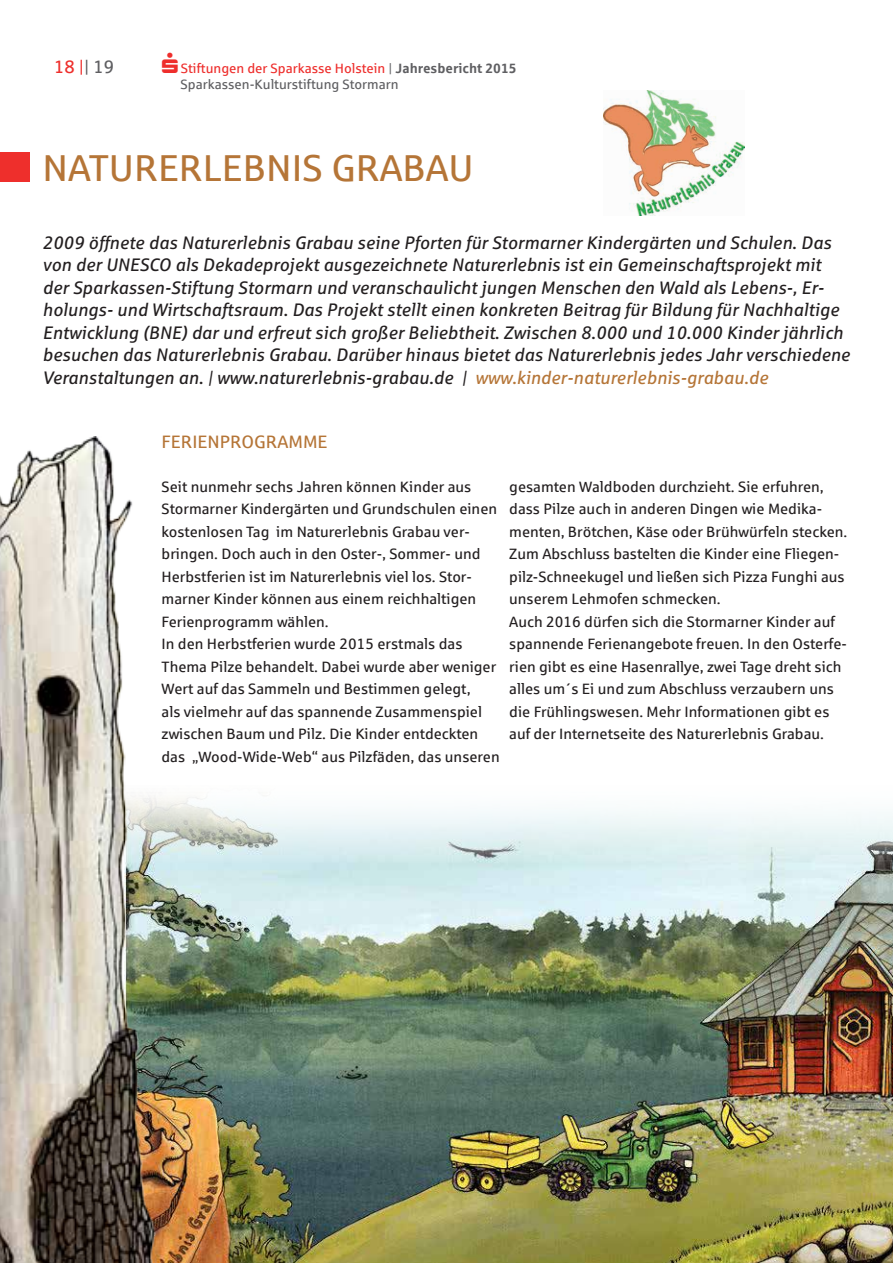
<style>
.page{position:relative;width:893px;height:1263px;background:#fff}
.page>*{position:absolute;margin:0;border:0;box-sizing:border-box;transform-origin:0 0}
.t1{font:37.5px "Sparkasse Rg";color:#b57537}
.t2{font:italic 18px/22.5px "Sparkasse Rg";color:#231f20}
.t3{font:18px "Sparkasse Rg";color:#b57537}
.t4{font:18px "Sparkasse Rg";color:#5f5f62}
.t5{font:15px/22.5px "Sparkasse Rg";color:#231f20}
.t6{font:13.5px/16.2px "Sparkasse Rg";color:#5f5f62}
.s1{color:#ee2f2c}
.s2{color:#ee2e2c}
.s3{font-weight:700}
.s4{color:#b57537}
</style>
<div class="page">
<img style="left:604px;top:91px;width:141px;height:125px">
<div style="left:0;top:152px;width:30px;height:30px;background:#ee2f2c"></div>
<img style="left:251px;top:811px;width:642px;height:452px">
<img style="left:0;top:436px;width:251px;height:827px">
<p class="t4" style="left:54px;top:56px;width:62px"><span class="s1">18</span> <span class="s2">|</span>| 19</p>
<p class="t6" style="left:181px;top:60px;width:337px"><span class="s2">Stiftungen der Sparkasse Holstein</span> | <span class="s3">Jahresbericht 2015<br></span>Sparkassen-Kulturstiftung Stormarn</p>
<h1 class="t1" style="left:43px;top:145px;width:433px">NATURERLEBNIS GRABAU</h1>
<p class="t2" style="left:43px;top:231px;width:809px">2009 öffnete das Naturerlebnis Grabau seine Pforten für Stormarner Kindergärten und Schulen. Das von der UNESCO als Dekadeprojekt ausgezeichnete Naturerlebnis ist ein Gemeinschaftsprojekt mit der Sparkassen-Stiftung Stormarn und veranschaulicht jungen Menschen den Wald als Lebens-, Er&shy;holungs- und Wirtschaftsraum. Das Projekt stellt einen konkreten Beitrag für Bildung für Nachhaltige Entwicklung (BNE) dar und erfreut sich großer Beliebtheit. Zwischen 8.000 und 10.000 Kinder jährlich besuchen das Naturerlebnis Grabau. Darüber hinaus bietet das Naturerlebnis jedes Jahr verschiedene Veranstaltungen an. | www.naturerlebnis-grabau.de | <span class="s4">www.kinder-naturerlebnis-grabau.de</span></p>
<p class="t3" style="left:162px;top:430px;width:168px">FERIENPROGRAMME</p>
<p class="t5" style="left:162px;top:475px;width:340px">Seit nunmehr sechs Jahren können Kinder aus Stormarner Kindergärten und Grundschulen einen kostenlosen Tag im Naturerlebnis Grabau ver&shy;bringen. Doch auch in den Oster-, Sommer- und Herbstferien ist im Naturerlebnis viel los. Stor&shy;marner Kinder können aus einem reichhaltigen Ferienprogramm wählen.<br>In den Herbstferien wurde 2015 erstmals das Thema Pilze behandelt. Dabei wurde aber weniger Wert auf das Sammeln und Bestimmen gelegt,<br>als vielmehr auf das spannende Zusammenspiel zwischen Baum und Pilz. Die Kinder entdeckten das „Wood-Wide-Web“ aus Pilzfäden, das unseren</p>
<p class="t5" style="left:509px;top:475px;width:340px">gesamten Waldboden durchzieht. Sie erfuhren, dass Pilze auch in anderen Dingen wie Medika&shy;menten, Brötchen, Käse oder Brühwürfeln stecken.<br>Zum Abschluss bastelten die Kinder eine Fliegen&shy;pilz-Schneekugel und ließen sich Pizza Funghi aus unserem Lehmofen schmecken.<br>Auch 2016 dürfen sich die Stormarner Kinder auf spannende Ferienangebote freuen. In den Osterfe&shy;rien gibt es eine Hasenrallye, zwei Tage dreht sich alles um´s Ei und zum Abschluss verzaubern uns die Frühlingswesen. Mehr Informationen gibt es auf der Internetseite des Naturerlebnis Grabau.</p>
</div>
